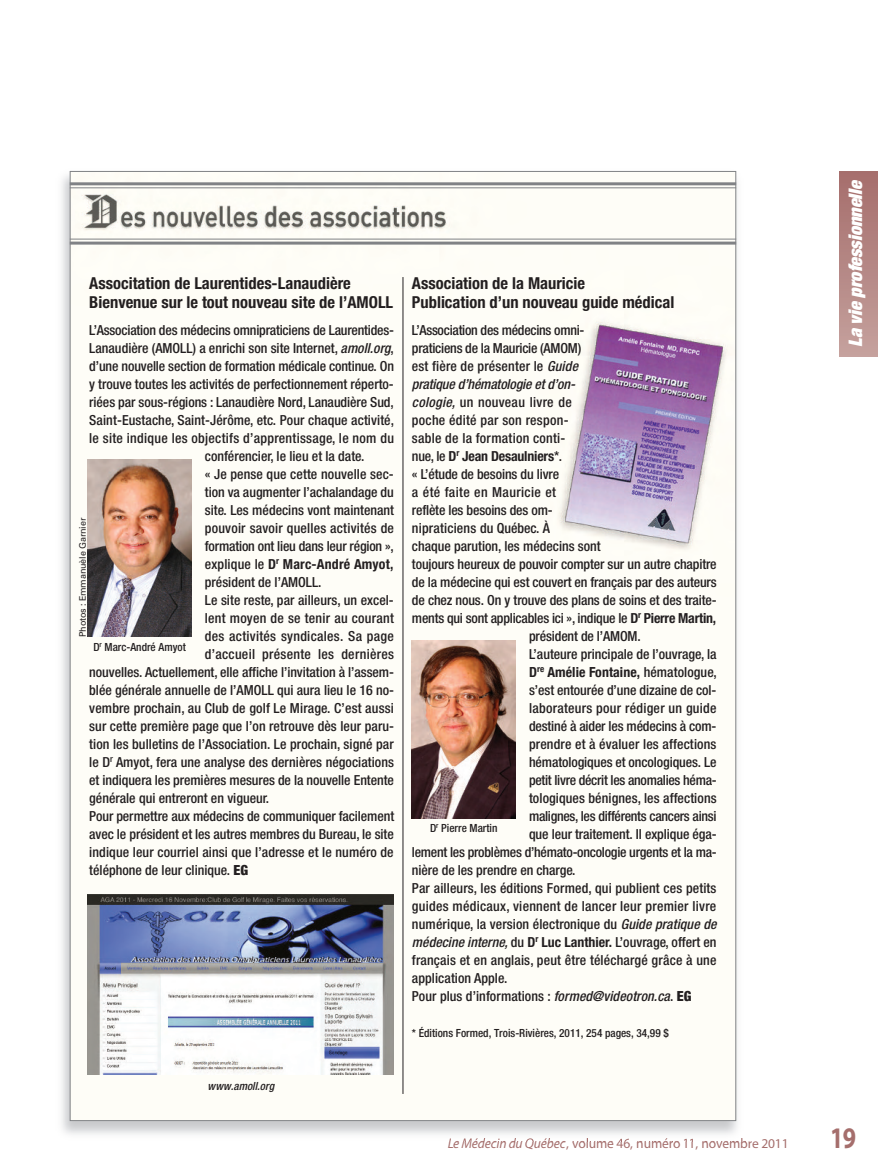
<style>
.page{position:relative;width:878px;height:1175px;background:#fff}
.page>*{position:absolute;margin:0;border:0;box-sizing:border-box;transform-origin:0 0}
.t1{font:700 30px "Myriad Pro";color:#a56e6c;scale:.8 1}
.t2{font:italic 900 expanded 18.75px "Helvetica Neue";color:#fff}
.t3{font:700 condensed 16.5px/18.8px "Helvetica Neue";color:#231f20}
.t4{font:500 condensed 13.8px "Helvetica Neue";color:#231f20}
.t5{font:500 condensed 13.8px "Helvetica Neue";letter-spacing:.02em;color:#231f20}
.t6{font:500 condensed 13.8px "Helvetica Neue";letter-spacing:-.02em;color:#231f20}
.t7{font:700 condensed 13.8px "Helvetica Neue";letter-spacing:.005em;color:#231f20}
.t8{font:700 condensed 13.8px "Helvetica Neue";letter-spacing:.015em;color:#231f20}
.t9{font:italic 500 condensed 13.8px "Helvetica Neue";letter-spacing:-.01em;color:#231f20}
.t10{font:700 condensed 13.8px "Helvetica Neue";letter-spacing:-.015em;color:#231f20}
.t11{font:500 condensed 13.8px "Helvetica Neue";letter-spacing:.025em;color:#231f20}
.t12{font:13.5px "Myriad Pro";letter-spacing:-.01em;color:#a56e6c}
.t13{font:500 condensed 11.25px "Helvetica Neue";color:#231f20}
.t14{font:italic 500 condensed 11.25px "Helvetica Neue";color:#231f20}
.t15{font:9px "Univers";letter-spacing:-.015em;color:#231f20}
.s1{font-style:italic}
.s2{font-weight:500}
.s3{font-weight:900}
.s4{font-weight:700}
</style>
<div class="page">
<div style="left:839px;top:172px;width:39px;height:184px;background:linear-gradient(to bottom,#a56d6c,#c4a09d)"></div>
<img style="left:61px;top:171px;width:677px;height:970px">
<img style="left:448px;top:1138px;width:91px;height:3px">
<img style="left:572px;top:1138px;width:58px;height:3px">
<img style="left:637px;top:1138px;width:42px;height:3px">
<svg style="left:683px;top:1138px;width:10px;height:3px"></svg>
<img style="left:702px;top:1138px;width:41px;height:3px">
<img style="left:72px;top:173px;width:662px;height:945px">
<hr style="left:70px;top:182px;width:666px;height:3px;background:#808285">
<hr style="left:70px;top:187px;width:666px;height:1px;background:#808285">
<hr style="left:70px;top:238px;width:666px;height:1px;background:#808285">
<hr style="left:70px;top:242px;width:666px;height:2px;background:#808285">
<img style="left:88px;top:459px;width:103px;height:178px">
<img style="left:88px;top:894px;width:306px;height:180px">
<img style="left:412px;top:640px;width:103px;height:178px">
<hr style="left:402px;top:277px;width:1px;height:816px;background:#231f20">
<p class="t3" style="left:89px;top:275px;width:305px">Associtation de Laurentides-Lanaudière<br>Bienvenue sur le tout nouveau site de l’AMOLL</p>
<p class="t4" style="left:89px;top:325px;width:306px">L’Association des médecins omnipraticiens de Laurentides-</p>
<p class="t4" style="left:89px;top:343px;width:306px">Lanaudière (AMOLL) a enrichi son site Internet, <span class="s1">amoll.org</span>,</p>
<p class="t4" style="left:89px;top:361px;width:306px">d’une nouvelle section de formation médicale continue. On</p>
<p class="t4" style="left:89px;top:379px;width:306px">y trouve toutes les activités de perfectionnement réperto-</p>
<p class="t4" style="left:89px;top:397px;width:306px">riées par sous-régions : Lanaudière Nord, Lanaudière Sud,</p>
<p class="t4" style="left:89px;top:415px;width:306px">Saint-Eustache, Saint-Jérôme, etc. Pour chaque activité,</p>
<p class="t5" style="left:89px;top:433px;width:306px">le site indique les objectifs d’apprentissage, le nom du</p>
<p class="t4" style="left:205px;top:451px;width:161px">conférencier, le lieu et la date.</p>
<p class="t4" style="left:205px;top:469px;width:190px">« Je pense que cette nouvelle sec-</p>
<p class="t4" style="left:205px;top:487px;width:191px">tion va augmenter l’achalandage du</p>
<p class="t4" style="left:205px;top:505px;width:191px">site. Les médecins vont maintenant</p>
<p class="t4" style="left:205px;top:523px;width:191px">pouvoir savoir quelles activités de</p>
<p class="t4" style="left:205px;top:541px;width:190px">formation ont lieu dans leur région »,</p>
<p class="t8" style="left:205px;top:559px;width:190px"><span class="s2">explique le</span> D<sup>r</sup> Marc-André Amyot,</p>
<p class="t4" style="left:205px;top:577px;width:118px">président de l’AMOLL.</p>
<p class="t4" style="left:205px;top:595px;width:190px">Le site reste, par ailleurs, un excel-</p>
<p class="t5" style="left:205px;top:613px;width:191px">lent moyen de se tenir au courant</p>
<p class="t5" style="left:205px;top:631px;width:191px">des activités syndicales. Sa page</p>
<p class="t5" style="left:205px;top:649px;width:191px">d’accueil présente les dernières</p>
<p class="t4" style="left:89px;top:667px;width:306px">nouvelles. Actuellement, elle affiche l’invitation à l’assem-</p>
<p class="t4" style="left:89px;top:685px;width:306px">blée générale annuelle de l’AMOLL qui aura lieu le 16 no-</p>
<p class="t4" style="left:89px;top:703px;width:306px">vembre prochain, au Club de golf Le Mirage. C’est aussi</p>
<p class="t4" style="left:89px;top:721px;width:306px">sur cette première page que l’on retrouve dès leur paru-</p>
<p class="t4" style="left:89px;top:739px;width:306px">tion les bulletins de l’Association. Le prochain, signé par</p>
<p class="t4" style="left:89px;top:757px;width:306px">le D<sup>r</sup> Amyot, fera une analyse des dernières négociations</p>
<p class="t4" style="left:89px;top:775px;width:306px">et indiquera les premières mesures de la nouvelle Entente</p>
<p class="t4" style="left:89px;top:793px;width:181px">générale qui entreront en vigueur.</p>
<p class="t4" style="left:89px;top:811px;width:306px">Pour permettre aux médecins de communiquer facilement</p>
<p class="t4" style="left:89px;top:829px;width:306px">avec le président et les autres membres du Bureau, le site</p>
<p class="t4" style="left:89px;top:847px;width:306px">indique leur courriel ainsi que l’adresse et le numéro de</p>
<p class="t4" style="left:89px;top:865px;width:160px">téléphone de leur clinique. <span class="s3">EG</span></p>
<p class="t15" style="left:79px;top:637px;width:120px;rotate:-90deg">Photos : Emmanuèle Garnier</p>
<p class="t13" style="left:93px;top:642px;width:94px">D<sup>r</sup> Marc-André Amyot</p>
<p class="t14" style="left:208px;top:1082px;width:68px">www.amoll.org</p>
<p class="t3" style="left:412px;top:275px;width:264px">Association de la Mauricie<br>Publication d’un nouveau guide médical</p>
<p class="t6" style="left:412px;top:325px;width:174px">L’Association des médecins omni -</p>
<p class="t4" style="left:412px;top:343px;width:171px">praticiens de la Mauri cie (AMOM)</p>
<p class="t4" style="left:412px;top:361px;width:168px">est fière de présenter le <span class="s1">Guide</span></p>
<p class="t9" style="left:412px;top:379px;width:165px">pratique d’hématologie et d’on -</p>
<p class="t5" style="left:412px;top:397px;width:161px"><span class="s1">colo gie,</span> un nouveau livre de</p>
<p class="t5" style="left:412px;top:415px;width:158px">poche édité par son respon-</p>
<p class="t5" style="left:412px;top:433px;width:155px">sable de la formation conti-</p>
<p class="t10" style="left:412px;top:451px;width:152px"><span class="s2">nue, le</span> D<sup>r</sup> Jean Desaulniers<span class="s2">*.</span></p>
<p class="t4" style="left:412px;top:469px;width:149px">« L’étude de besoins du livre</p>
<p class="t11" style="left:412px;top:487px;width:145px">a été faite en Mauricie et</p>
<p class="t4" style="left:412px;top:505px;width:142px">reflète les besoins des om-</p>
<p class="t4" style="left:412px;top:523px;width:140px">nipraticiens du Québec. À</p>
<p class="t4" style="left:412px;top:541px;width:190px">chaque parution, les médecins sont</p>
<p class="t4" style="left:412px;top:559px;width:306px">tou jours heureux de pouvoir compter sur un autre chapi tre</p>
<p class="t4" style="left:412px;top:577px;width:306px">de la médecine qui est couvert en français par des auteurs</p>
<p class="t4" style="left:412px;top:595px;width:306px">de chez nous. On y trouve des plans de soins et des traite-</p>
<p class="t4" style="left:412px;top:613px;width:306px">ments qui sont applicables ici », indique le <span class="s4">D</span><sup>r</sup> <span class="s4">Pierre Martin,</span></p>
<p class="t4" style="left:529px;top:631px;width:113px">président de l’AMOM.</p>
<p class="t4" style="left:529px;top:649px;width:189px">L’auteure principale de l’ouvrage, la</p>
<p class="t7" style="left:529px;top:664px;width:189px">D<sup>re</sup> Amélie Fontaine, <span class="s2">hématologue,</span></p>
<p class="t4" style="left:529px;top:685px;width:189px">s’est entourée d’une dizaine de col-</p>
<p class="t5" style="left:529px;top:703px;width:189px">laborateurs pour rédiger un guide</p>
<p class="t4" style="left:529px;top:721px;width:189px">destiné à aider les médecins à com-</p>
<p class="t4" style="left:529px;top:739px;width:189px">prendre et à évaluer les affections</p>
<p class="t4" style="left:529px;top:757px;width:189px">hématologiques et oncologiques. Le</p>
<p class="t6" style="left:529px;top:775px;width:189px">petit livre décrit les anomalies héma-</p>
<p class="t4" style="left:529px;top:793px;width:189px">tologiques bénignes, les affections</p>
<p class="t6" style="left:529px;top:811px;width:189px">malignes, les différents cancers ainsi</p>
<p class="t4" style="left:529px;top:829px;width:189px">que leur traitement. Il explique éga-</p>
<p class="t6" style="left:412px;top:847px;width:306px">lement les problèmes d’hémato-oncologie urgents et la ma-</p>
<p class="t4" style="left:412px;top:865px;width:165px">nière de les prendre en charge.</p>
<p class="t4" style="left:412px;top:883px;width:306px">Par ailleurs, les éditions Formed, qui publient ces petits</p>
<p class="t5" style="left:412px;top:901px;width:306px">guides médicaux, viennent de lancer leur premier livre</p>
<p class="t4" style="left:412px;top:919px;width:306px">numérique, la version électronique du <span class="s1">Guide pratique de</span></p>
<p class="t4" style="left:412px;top:937px;width:306px"><span class="s1">médecine interne,</span> du <span class="s4">D</span><sup>r</sup> <span class="s4">Luc Lanthier.</span> L’ouvrage, offert en</p>
<p class="t4" style="left:412px;top:955px;width:306px">français et en anglais, peut être téléchargé grâce à une</p>
<p class="t4" style="left:412px;top:973px;width:97px">application Apple.</p>
<p class="t4" style="left:412px;top:991px;width:281px">Pour plus d’informations : <span class="s1">formed@videotron.ca</span>. <span class="s3">EG</span></p>
<p class="t13" style="left:412px;top:1029px;width:258px">* Éditions Formed, Trois-Rivières, 2011, 254 pages, 34,99 $</p>
<p class="t13" style="left:430px;top:824px;width:69px">D<sup>r</sup> Pierre Martin</p>
<h2 class="t2" style="left:848px;top:347px;width:169px;rotate:-90deg">La vie professionnelle</h2>
<p class="t12" style="left:447px;top:1138px;width:342px"><span class="s1">Le Médecin du Québec</span>, volume 46, numéro 11, novembre 2011</p>
<h1 class="t1" style="left:830px;top:1126px;width:34px">19</h1>
</div>
